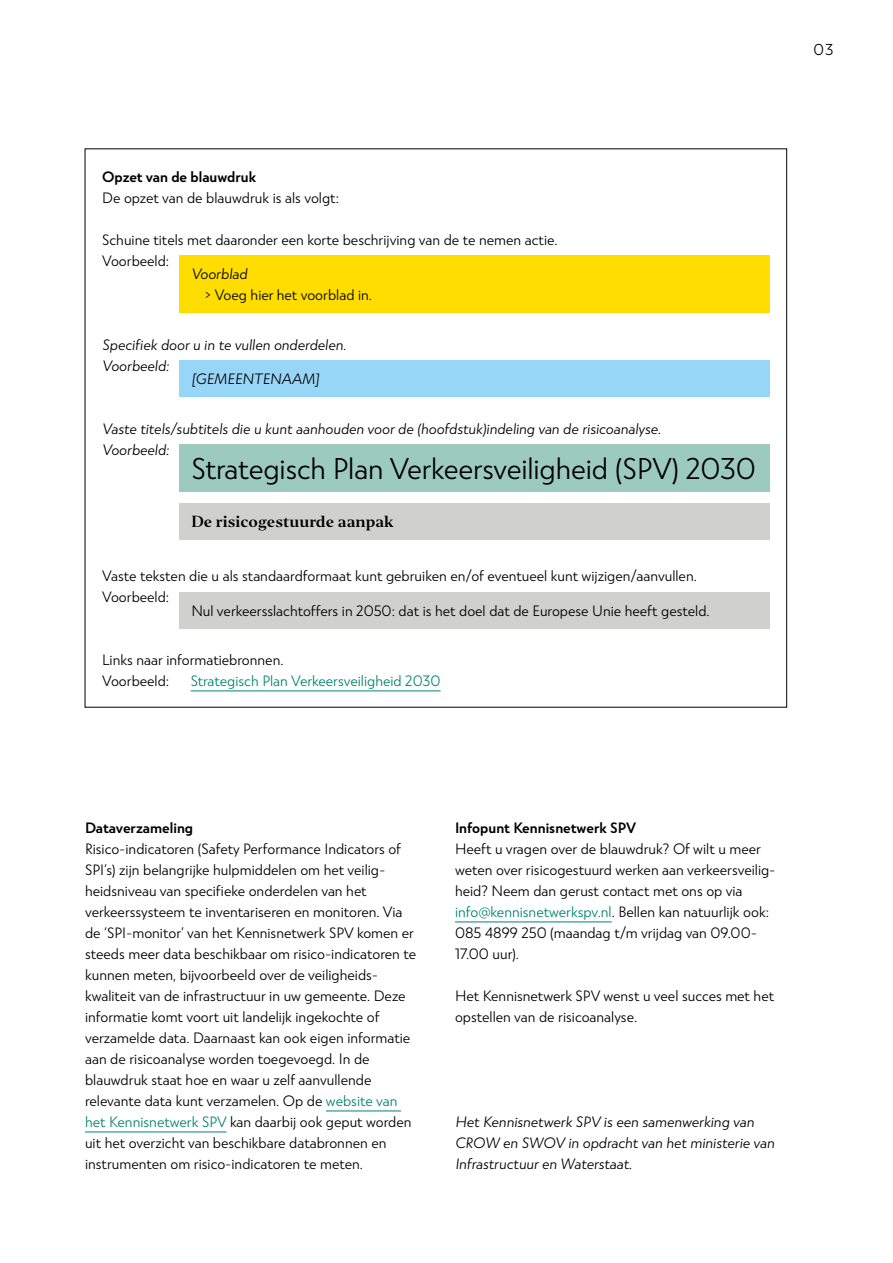
<style>
.page{position:relative;width:893px;height:1263px;background:#fff}
.page>*{position:absolute;margin:0;border:0;box-sizing:border-box;transform-origin:0 0}
.KOP_1_H1_Artefact{font:300 30px "Atlan";letter-spacing:-.005em;color:#000}
.t1{font:300 15.75px "Atlan";color:#000}
.BROOD_P{font:300 15px/21px "Atlan";color:#000}
.BROOD_P-2{font:italic 300 15px/21px "Atlan";color:#000}
.TK_Nummerloos_H2{font:600 15px "Atlan";color:#000}
.BROOD_P-3{font:300 15px "Atlan";color:#008470}
.Tussenkop_groot_Artefact{font:700 15px "Editor";color:#000}
.s1{color:#008470}
</style>
<div class="page">
<hr style="left:326px;top:1110px;width:75px;height:1px;background:#008470">
<hr style="left:85px;top:1131px;width:141px;height:1px;background:#008470">
<hr style="left:455px;top:921px;width:157px;height:1px;background:#008470">
<hr style="left:191px;top:690px;width:250px;height:1px;background:#008470">
<div style="left:179px;top:256px;width:590px;height:57px;background:#fd0"></div>
<div style="left:179px;top:445px;width:590px;height:47px;background:#9ccbbe"></div>
<div style="left:179px;top:361px;width:590px;height:36px;background:#98d6f7"></div>
<div style="left:179px;top:592px;width:590px;height:37px;background:#d0d0cf"></div>
<div style="left:179px;top:503px;width:590px;height:36px;background:#d0d0cf"></div>
<h2 class="TK_Nummerloos_H2" style="left:102px;top:169px;width:155px">Opzet van de blauwdruk</h2>
<p class="BROOD_P" style="left:102px;top:188px;width:238px">De opzet van de blauwdruk is als volgt:</p>
<p class="BROOD_P" style="left:102px;top:230px;width:457px">Schuine titels met daaronder een korte beschrijving van de te nemen actie.</p>
<p class="BROOD_P" style="left:102px;top:251px;width:69px">Voorbeeld:</p>
<p class="BROOD_P-2" style="left:191px;top:264px;width:57px">Voorblad</p>
<p class="BROOD_P" style="left:204px;top:285px;width:169px">&gt; Voeg hier het voorblad in.</p>
<p class="BROOD_P-2" style="left:102px;top:335px;width:245px">Specifiek door u in te vullen onderdelen.</p>
<p class="BROOD_P-2" style="left:102px;top:356px;width:69px">Voorbeeld:</p>
<p class="BROOD_P-2" style="left:191px;top:369px;width:130px">[GEMEENTENAAM]</p>
<p class="BROOD_P-2" style="left:102px;top:419px;width:560px">Vaste titels/subtitels die u kunt aanhouden voor de (hoofdstuk)indeling van de risicoanalyse.</p>
<p class="BROOD_P-2" style="left:102px;top:440px;width:69px">Voorbeeld:</p>
<h1 class="KOP_1_H1_Artefact" style="left:191px;top:452px;width:566px">Strategisch Plan Verkeersveiligheid (SPV) 2030</h1>
<p class="Tussenkop_groot_Artefact" style="left:191px;top:511px;width:204px">De risicogestuurde aanpak</p>
<p class="BROOD_P" style="left:102px;top:566px;width:596px">Vaste teksten die u als standaardformaat kunt gebruiken en/of eventueel kunt wijzigen/aanvullen.</p>
<p class="BROOD_P" style="left:102px;top:587px;width:69px">Voorbeeld:</p>
<p class="BROOD_P" style="left:191px;top:600px;width:520px">Nul verkeersslachtoffers in 2050: dat is het doel dat de Europese Unie heeft gesteld.</p>
<p class="BROOD_P" style="left:102px;top:650px;width:183px">Links naar informatiebronnen.</p>
<p class="BROOD_P" style="left:102px;top:671px;width:69px">Voorbeeld:</p>
<p class="BROOD_P-3" style="left:191px;top:673px;width:251px">Strategisch Plan Verkeersveiligheid 2030</p>
<p class="t1" style="left:814px;top:41px;width:21px">03</p>
<h2 class="TK_Nummerloos_H2" style="left:85px;top:820px;width:110px">Dataverzameling</h2>
<p class="BROOD_P" style="left:85px;top:839px;width:333px">Risico-indicatoren (Safety Performance Indicators of SPI’s) zijn belangrijke hulpmiddelen om het veilig&shy;heidsniveau van specifieke onderdelen van het verkeerssysteem te inventariseren en monitoren. Via de ‘SPI-monitor’ van het Kennisnetwerk SPV komen er steeds meer data beschikbaar om risico-indicatoren te kunnen meten, bijvoorbeeld over de veiligheids&shy;kwaliteit van de infrastructuur in uw gemeente. Deze informatie komt voort uit landelijk ingekochte of verzamelde data. Daarnaast kan ook eigen informatie aan de risicoanalyse worden toegevoegd. In de blauwdruk staat hoe en waar u zelf aanvullende relevante data kunt verzamelen. Op de <span class="s1">website van het Kennisnetwerk SPV</span> kan daarbij ook geput worden uit het overzicht van beschikbare databronnen en instrumenten om risico-indicatoren te meten.</p>
<h2 class="TK_Nummerloos_H2" style="left:455px;top:820px;width:183px">Infopunt Kennisnetwerk SPV</h2>
<p class="BROOD_P" style="left:455px;top:839px;width:322px">Heeft u vragen over de blauwdruk? Of wilt u meer weten over risicogestuurd werken aan verkeersveilig&shy;heid? Neem dan gerust contact met ons op via <span class="s1">info@kennisnetwerkspv.nl</span>. Bellen kan natuurlijk ook:<br>085 4899 250 (maandag t/m vrijdag van 09.00- 17.00 uur).</p>
<p class="BROOD_P" style="left:455px;top:986px;width:321px">Het Kennisnetwerk SPV wenst u veel succes met het opstellen van de risicoanalyse.</p>
<p class="BROOD_P-2" style="left:455px;top:1112px;width:321px">Het Kennisnetwerk SPV is een samenwerking van<br>CROW en SWOV in opdracht van het ministerie van<br>Infrastructuur en Waterstaat.</p>
</div>
